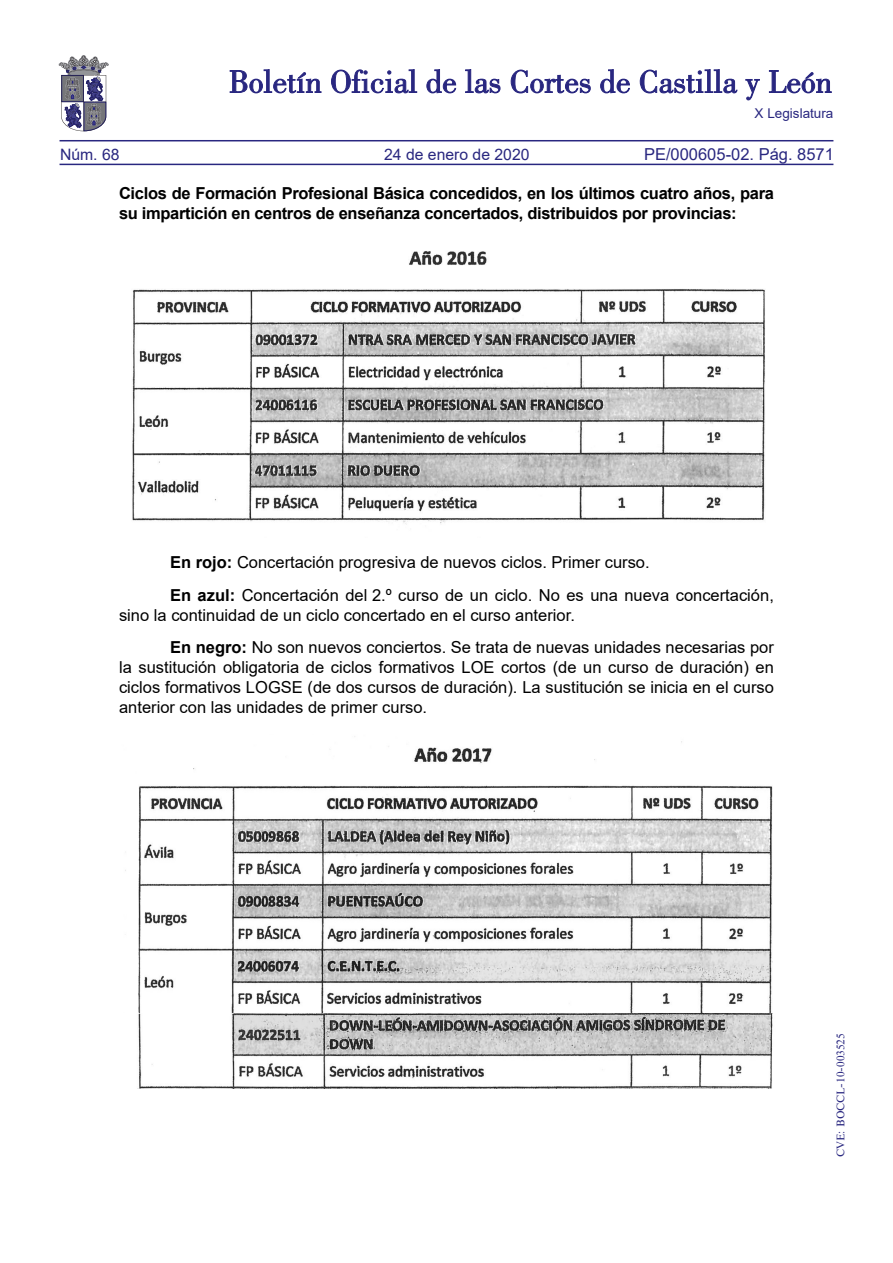
<style>
.page{position:relative;width:893px;height:1263px;background:#fff}
.page>*{position:absolute;margin:0;border:0;box-sizing:border-box;transform-origin:0 0}
.TEXTO_NORMAL{font:16.5px/19.8px "Arial";color:#000}
.TEXTO_NORMAL-2{font:700 16.5px/19.8px "Arial";letter-spacing:-.02em;color:#000}
.t1{font:16.5px "Arial";color:#292780}
.t2{font:15.75px "Arial";color:#292780}
.t3{font:13.5px "Arial";color:#292780}
.t4{font:10.5px "Times";color:#292780}
.s1{font-weight:700}
</style>
<div class="page">
<hr style="left:60px;top:164px;width:773px;height:1px;background:#292780">
<hr style="left:60px;top:140px;width:773px;height:1px;background:#292780">
<svg style="left:230px;top:69px;width:91px;height:24px"></svg>
<svg style="left:331px;top:69px;width:86px;height:24px"></svg>
<svg style="left:426px;top:69px;width:30px;height:24px"></svg>
<svg style="left:465px;top:69px;width:35px;height:24px"></svg>
<svg style="left:511px;top:70px;width:80px;height:23px"></svg>
<svg style="left:600px;top:69px;width:30px;height:24px"></svg>
<svg style="left:640px;top:69px;width:97px;height:24px"></svg>
<svg style="left:745px;top:79px;width:15px;height:21px"></svg>
<svg style="left:769px;top:70px;width:62px;height:23px"></svg>
<svg style="left:59px;top:55px;width:49px;height:76px"></svg>
<img style="left:132px;top:251px;width:633px;height:274px">
<img style="left:125px;top:736px;width:648px;height:277px">
<img style="left:137px;top:1013px;width:636px;height:76px">
<p class="t3" style="left:755px;top:104px;width:80px">X Legislatura</p>
<p class="t2" style="left:60px;top:143px;width:61px">Núm. 68</p>
<p class="t2" style="left:384px;top:143px;width:147px">24 de enero de 2020</p>
<p class="t1" style="left:644px;top:143px;width:191px">PE/000605-02. Pág. 8571</p>
<p class="TEXTO_NORMAL-2" style="left:119px;top:184px;width:656px">Ciclos de Formación Profesional Básica concedidos, en los últimos cuatro años, para su impartición en centros de enseñanza concertados, distribuidos por provincias:</p>
<p class="TEXTO_NORMAL" style="left:170px;top:552px;width:481px"><span class="s1">En rojo:</span> Concertación progresiva de nuevos ciclos. Primer curso.</p>
<p class="TEXTO_NORMAL" style="left:119px;top:585px;width:656px;text-indent:51px"><span class="s1">En azul:</span> Concertación del 2.º curso de un ciclo. No es una nueva concertación, sino la continuidad de un ciclo concertado en el curso anterior.</p>
<p class="TEXTO_NORMAL" style="left:119px;top:637px;width:656px;text-align:justify;text-indent:51px"><span class="s1">En negro:</span> No son nuevos conciertos. Se trata de nuevas unidades necesarias por la sustitución obligatoria de ciclos formativos LOE cortos (de un curso de duración) en ciclos formativos LOGSE (de dos cursos de duración). La sustitución se inicia en el curso anterior con las unidades de primer curso.</p>
<p class="t4" style="left:835px;top:1157px;width:125px;rotate:-90deg">CVE: BOCCL-10-003525</p>
</div>
